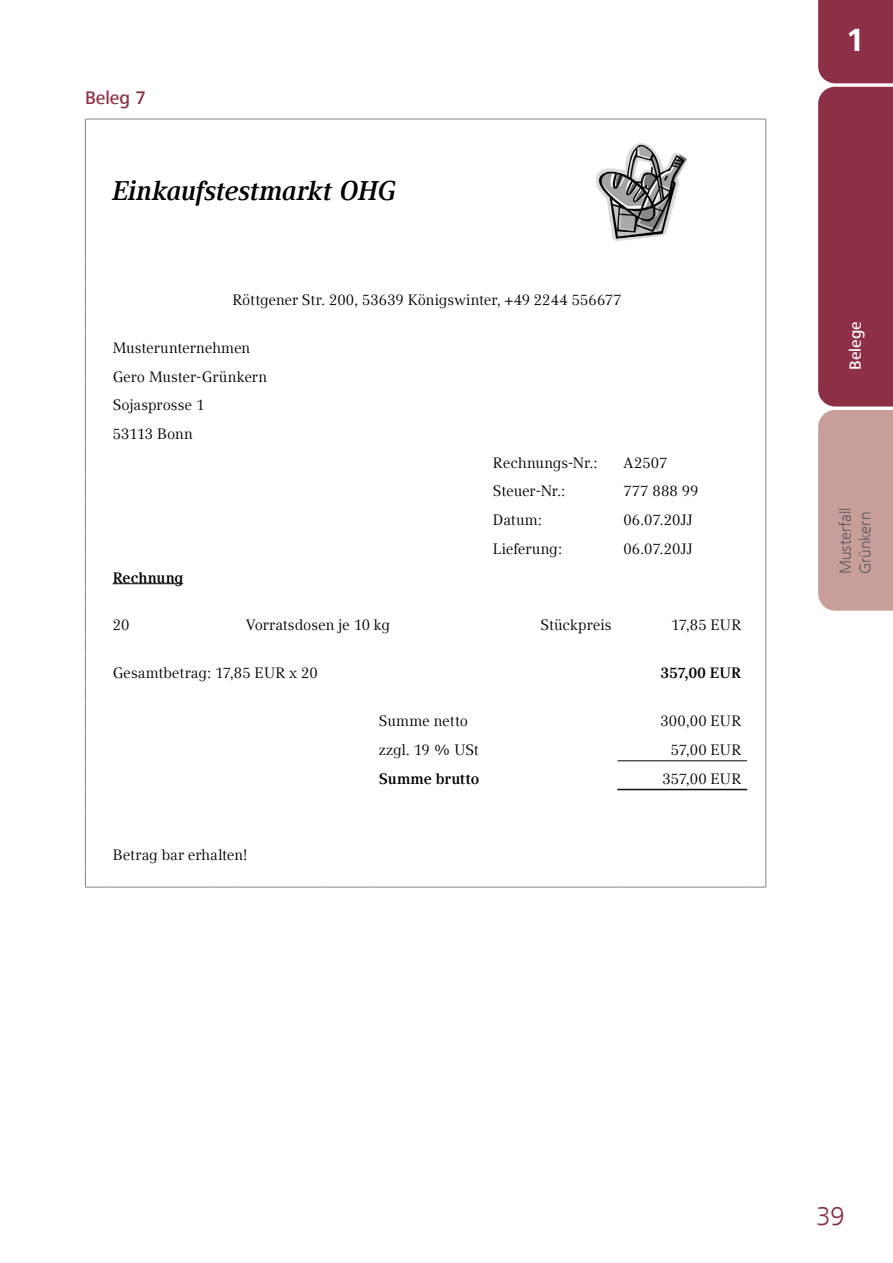
<style>
.page{position:relative;width:893px;height:1263px;background:#fff}
.page>*{position:absolute;margin:0;border:0;box-sizing:border-box;transform-origin:0 0}
.t1{font:700 33px "Frutiger Next Com";color:#fff}
.t2{font:italic 700 27px "Compatil TDATEV";letter-spacing:-.01em;color:#000}
.t3{font:300 27px "Frutiger Next Com";color:#8d2f45}
.Zwischenüberschrift{font:500 18.75px "Frutiger Next Com";color:#8d2f45}
.t4{font:300 16.5px/19.8px "Frutiger Next Com";color:#58595b}
.t5{font:500 16.5px "Frutiger Next Com";letter-spacing:.005em;color:#fff}
.t6{font:15px "Compatil TDATEV";letter-spacing:.01em;color:#000}
.t7{font:700 15px "Compatil TDATEV";letter-spacing:.01em;color:#000}
</style>
<div class="page">
<svg style="left:818px;top:0;width:75px;height:611px;background:#a25764"></svg>
<hr style="left:617px;top:760px;width:130px;height:1px;background:#000">
<hr style="left:617px;top:789px;width:130px;height:1px;background:#000">
<hr style="left:85px;top:119px;width:1px;height:144px;background:#868385">
<svg style="left:85px;top:119px;width:22px;height:1px"></svg>
<hr style="left:107px;top:119px;width:57px;height:1px;background:#868385">
<hr style="left:164px;top:119px;width:46px;height:1px;background:#868385">
<hr style="left:210px;top:119px;width:30px;height:1px;background:#868385">
<hr style="left:240px;top:119px;width:81px;height:1px;background:#868385">
<hr style="left:321px;top:119px;width:52px;height:1px;background:#868385">
<hr style="left:373px;top:119px;width:114px;height:1px;background:#868385">
<hr style="left:487px;top:119px;width:100px;height:1px;background:#868385">
<hr style="left:587px;top:119px;width:30px;height:1px;background:#868385">
<hr style="left:617px;top:119px;width:130px;height:1px;background:#868385">
<svg style="left:747px;top:119px;width:18px;height:1px"></svg>
<hr style="left:765px;top:119px;width:1px;height:144px;background:#868385">
<svg style="left:85px;top:263px;width:1px;height:67px"></svg>
<svg style="left:765px;top:263px;width:1px;height:67px"></svg>
<hr style="left:85px;top:330px;width:1px;height:47px;background:#868385">
<hr style="left:85px;top:377px;width:1px;height:68px;background:#868385">
<hr style="left:765px;top:330px;width:1px;height:47px;background:#868385">
<hr style="left:765px;top:377px;width:1px;height:68px;background:#868385">
<svg style="left:85px;top:445px;width:1px;height:365px"></svg>
<svg style="left:765px;top:445px;width:1px;height:365px"></svg>
<hr style="left:85px;top:810px;width:1px;height:32px;background:#868385">
<hr style="left:765px;top:810px;width:1px;height:32px;background:#868385">
<svg style="left:85px;top:842px;width:22px;height:46px"></svg>
<hr style="left:107px;top:887px;width:57px;height:1px;background:#868385">
<hr style="left:164px;top:887px;width:46px;height:1px;background:#868385">
<hr style="left:210px;top:887px;width:30px;height:1px;background:#868385">
<hr style="left:240px;top:887px;width:81px;height:1px;background:#868385">
<hr style="left:321px;top:887px;width:52px;height:1px;background:#868385">
<hr style="left:373px;top:887px;width:114px;height:1px;background:#868385">
<hr style="left:487px;top:887px;width:100px;height:1px;background:#868385">
<hr style="left:587px;top:887px;width:30px;height:1px;background:#868385">
<hr style="left:617px;top:887px;width:130px;height:1px;background:#868385">
<svg style="left:747px;top:842px;width:19px;height:46px"></svg>
<img style="left:595px;top:143px;width:92px;height:98px">
<hr style="left:113px;top:583px;width:70px;height:1px;background:#000">
<p class="Zwischenüberschrift" style="left:85px;top:87px;width:62px">Beleg 7</p>
<p class="t2" style="left:113px;top:175px;width:285px">Einkaufstestmarkt OHG</p>
<p class="t6" style="left:232px;top:291px;width:390px">Röttgener Str. 200, 53639 Königswinter, +49 2244 556677</p>
<p class="t6" style="left:113px;top:339px;width:139px">Musterunternehmen</p>
<p class="t6" style="left:113px;top:368px;width:156px">Gero Muster-Grünkern</p>
<p class="t6" style="left:113px;top:396px;width:93px">Sojasprosse 1</p>
<p class="t6" style="left:113px;top:425px;width:81px">53113 Bonn</p>
<p class="t6" style="left:493px;top:454px;width:106px">Rechnungs-Nr.:</p>
<p class="t6" style="left:623px;top:454px;width:46px">A2507</p>
<p class="t6" style="left:493px;top:483px;width:74px">Steuer-Nr.:</p>
<p class="t6" style="left:623px;top:483px;width:76px">777 888 99</p>
<p class="t6" style="left:493px;top:511px;width:51px">Datum:</p>
<p class="t6" style="left:623px;top:511px;width:71px">06.07.20JJ</p>
<p class="t6" style="left:493px;top:540px;width:71px">Lieferung:</p>
<p class="t6" style="left:623px;top:540px;width:71px">06.07.20JJ</p>
<p class="t7" style="left:113px;top:569px;width:72px">Rechnung</p>
<p class="t6" style="left:113px;top:616px;width:18px">20</p>
<p class="t6" style="left:246px;top:616px;width:146px">Vorratsdosen je 10 kg</p>
<p class="t6" style="left:541px;top:616px;width:72px">Stückpreis</p>
<p class="t6" style="left:671px;top:616px;width:72px">17,85 EUR</p>
<p class="t6" style="left:113px;top:664px;width:206px">Gesamtbetrag: 17,85 EUR x 20</p>
<p class="t7" style="left:661px;top:664px;width:82px">357,00 EUR</p>
<p class="t6" style="left:379px;top:712px;width:90px">Summe netto</p>
<p class="t6" style="left:661px;top:712px;width:82px">300,00 EUR</p>
<p class="t6" style="left:379px;top:741px;width:101px">zzgl. 19 % USt</p>
<p class="t6" style="left:671px;top:741px;width:72px">57,00 EUR</p>
<p class="t7" style="left:379px;top:769px;width:102px">Summe brutto</p>
<p class="t6" style="left:662px;top:770px;width:80px">357,00 EUR</p>
<p class="t6" style="left:113px;top:846px;width:137px">Betrag bar erhalten!</p>
<h1 class="t1" style="left:846px;top:21px;width:21px">1</h1>
<p class="t5" style="left:846px;top:370px;width:50px;rotate:-90deg">Belege</p>
<p class="t4" style="left:835px;top:574px;width:68px;rotate:-90deg">Musterfall<br>Grünkern</p>
<h2 class="t3" style="left:816px;top:1200px;width:30px">39</h2>
</div>
